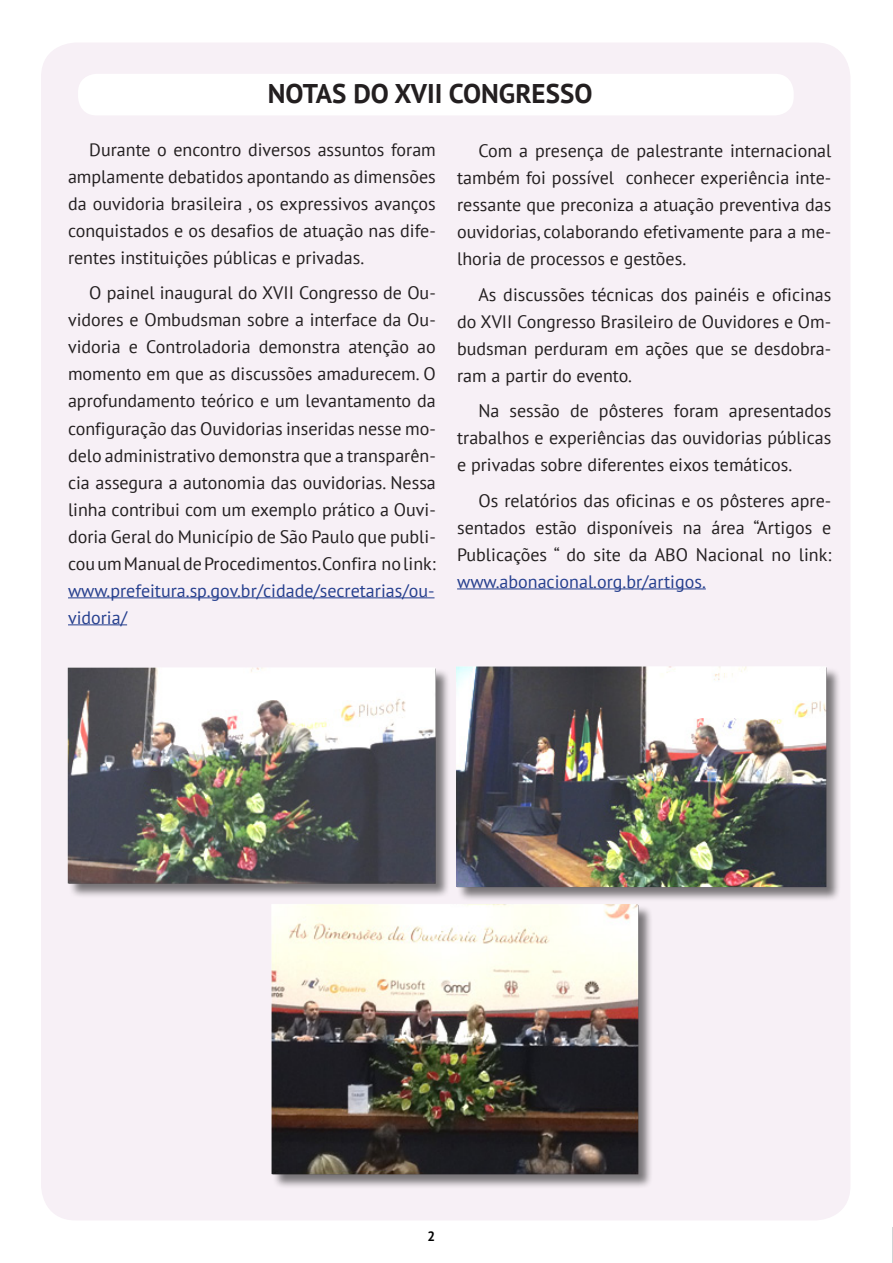
<style>
.page{position:relative;width:893px;height:1263px;background:#fff}
.page>*{position:absolute;margin:0;border:0;box-sizing:border-box;transform-origin:0 0}
.TÍTULO_MENOR{font:700 27px "PT Sans";color:#231f20}
.CORPO2{font:18px/27px "PT Sans";color:#231f20;text-align:justify}
.t1{font:700 13.5px "PT Sans";color:#000}
.s1{color:#253f8e}
</style>
<div class="page">
<hr style="left:892px;top:1227px;width:1px;height:36px;background:#a8a9ad">
<div style="left:42px;top:43px;width:808px;height:1177px;background:#f7f0f6;border-radius:34px"></div>
<div style="left:77px;top:73px;width:717px;height:43px;background:#fff;border-radius:20px"></div>
<div style="left:77px;top:72px;width:718px;height:45px;border:2px solid #f7f0f6;border-radius:20px"></div>
<hr style="left:68px;top:597px;width:367px;height:1px;background:#253f8e">
<hr style="left:68px;top:624px;width:59px;height:1px;background:#253f8e">
<img style="left:41px;top:648px;width:807px;height:557px">
<hr style="left:457px;top:588px;width:249px;height:1px;background:#253f8e">
<p class="TÍTULO_MENOR" style="left:268px;top:76px;width:326px">NOTAS DO XVII CONGRESSO</p>
<p class="CORPO2" style="left:68px;top:136px;width:369px;text-indent:21px">Durante o encontro diversos assuntos foram amplamente debatidos apontando as dimensões da ouvidoria brasileira , os expressivos avanços conquistados e os desafios de atuação nas dife&shy;rentes instituições públicas e privadas.</p>
<p class="CORPO2" style="left:68px;top:279px;width:369px;text-indent:21px">O painel inaugural do XVII Congresso de Ou&shy;vidores e Ombudsman sobre a interface da Ou&shy;vidoria e Controladoria demonstra atenção ao momento em que as discussões amadurecem. O aprofundamento teórico e um levantamento da configuração das Ouvidorias inseridas nesse mo&shy;delo administrativo demonstra que a transparên&shy;cia assegura a autonomia das ouvidorias. Nessa linha contribui com um exemplo prático a Ouvi&shy;doria Geral do Município de São Paulo que publi&shy;cou um Manual de Procedimentos.Confira no link: <span class="s1">www.prefeitura.sp.gov.br/cidade/secretarias/ou&shy;vidoria/</span></p>
<p class="CORPO2" style="left:457px;top:137px;width:376px;text-indent:21px">Com a presença de palestrante internacional também foi possível conhecer experiência inte&shy;ressante que preconiza a atuação preventiva das ouvidorias, colaborando efetivamente para a me&shy;lhoria de processos e gestões.</p>
<p class="CORPO2" style="left:457px;top:280px;width:376px;text-indent:21px">As discussões técnicas dos painéis e oficinas do XVII Congresso Brasileiro de Ouvidores e Om&shy;budsman perduram em ações que se desdobra&shy;ram a partir do evento.</p>
<p class="CORPO2" style="left:457px;top:397px;width:376px;text-indent:21px">Na sessão de pôsteres foram apresentados trabalhos e experiências das ouvidorias públicas e privadas sobre diferentes eixos temáticos.</p>
<p class="CORPO2" style="left:457px;top:486px;width:376px;text-indent:21px">Os relatórios das oficinas e os pôsteres apre&shy;sentados estão disponíveis na área “Artigos e Publicações “ do site da ABO Nacional no link: <span class="s1">www.abonacional.org.br/artigos.</span></p>
<p class="t1" style="left:428px;top:1227px;width:9px">2</p>
</div>
